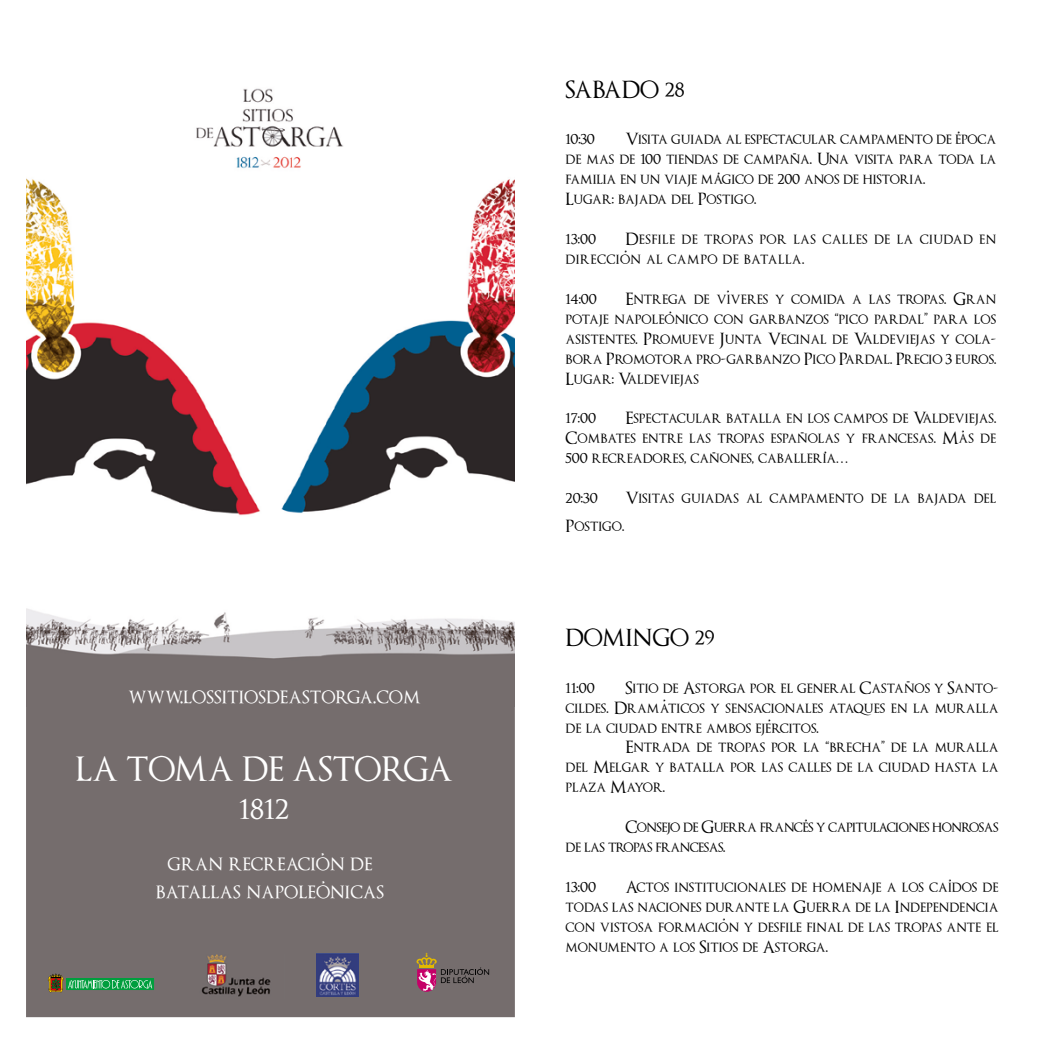
<style>
.page{position:relative;width:1042px;height:1042px;background:#fff}
.page>*{position:absolute;margin:0;border:0;box-sizing:border-box;transform-origin:0 0}
.t1{font:33.07px/39.7px "Optimus Princeps";color:#fff;text-align:center}
.t2{font:23.28px "Optimus Princeps";color:#000}
.t3{font:23.1px/27.8px "Optimus Princeps";color:#fff;text-align:center}
.t4{font:16.62px/19.9px "Optimus Princeps";color:#000;text-align:justify}
.t5{font:16.62px/19.9px "Optimus Princeps";letter-spacing:-.03em;color:#000}
.t6{font:16.62px/19.9px "Optimus Princeps";letter-spacing:.025em;color:#000}
.t7{font:16.62px/27.7px "Bensch Gothic";color:#fff}
.t8{font:13.3px "Bensch Gothic";color:#000}
</style>
<div class="page">
<img style="left:26px;top:88px;width:489px;height:616px">
<div style="left:26px;top:704px;width:489px;height:313px;background:#756d6d"></div>
<svg style="left:48px;top:973px;width:106px;height:19px;background:#528c5c"></svg>
<img style="left:193px;top:954px;width:91px;height:45px">
<img style="left:316px;top:953px;width:43px;height:43px">
<svg style="left:416px;top:953px;width:73px;height:39px;background:#806668"></svg>
<h3 class="t3" style="left:129px;top:683px;width:294px">www.lossitiosdeastorga.com</h3>
<h1 class="t1" style="left:75px;top:751px;width:379px">LA TOMA DE ASTORGA<br>1812</h1>
<p class="t7" style="left:321px;top:836px;width:5px">, ,</p>
<h3 class="t3" style="left:156px;top:851px;width:230px">gran recreacion de batallas napoleonicas</h3>
<h2 class="t2" style="left:566px;top:78px;width:121px">SABADO 28</h2>
<p class="t4" style="left:566px;top:130px;width:31px">10:30</p>
<p class="t8" style="left:957px;top:119px;width:4px">,</p>
<p class="t4" style="left:566px;top:130px;width:432px;text-align:left;text-indent:60px">Visita guiada al espectacular campamento de epoca de mas de 100 tiendas de campana. Una visita para toda la familia en un viaje magico de 200 anos de historia.<br>Lugar: bajada del Postigo.</p>
<p class="t4" style="left:566px;top:230px;width:32px">13:00</p>
<p class="t8" style="left:793px;top:143px;width:5px">-</p>
<p class="t8" style="left:717px;top:160px;width:4px">,</p>
<p class="t6" style="left:566px;top:230px;width:432px;text-indent:60px">Desfile de tropas por las calles de la ciudad en direccion al campo de batalla.</p>
<p class="t4" style="left:566px;top:290px;width:33px">14:00</p>
<p class="t8" style="left:624px;top:238px;width:4px">,</p>
<p class="t8" style="left:727px;top:278px;width:4px">,</p>
<p class="t4" style="left:566px;top:290px;width:432px;text-indent:60px">Entrega de viveres y comida a las tropas. Gran potaje napoleonico con garbanzos “pico pardal” para los asistentes. Promueve Junta Vecinal de Valdeviejas y cola&shy;bora Promotora pro-garbanzo Pico Pardal. Precio 3 euros.<br>Lugar: Valdeviejas</p>
<p class="t4" style="left:566px;top:409px;width:32px">17:00</p>
<p class="t8" style="left:669px;top:299px;width:4px">,</p>
<p class="t4" style="left:566px;top:409px;width:432px;text-indent:60px">Espectacular batalla en los campos de Valdeviejas.<br>Combates entre las tropas espanolas y francesas. Mas de 500 recreadores, canones, caballeria…</p>
<p class="t4" style="left:566px;top:489px;width:34px">20:30</p>
<p class="t4" style="left:625px;top:489px;width:372px">Visitas guiadas al campamento de la bajada del</p>
<p class="t4" style="left:566px;top:517px;width:60px">Postigo.</p>
<p class="t8" style="left:962px;top:418px;width:4px">,</p>
<p class="t8" style="left:801px;top:422px;width:5px">-</p>
<p class="t8" style="left:824px;top:439px;width:4px">,</p>
<p class="t8" style="left:712px;top:442px;width:5px">-</p>
<h2 class="t2" style="left:566px;top:626px;width:150px">DOMINGO 29</h2>
<p class="t4" style="left:566px;top:678px;width:31px">11:00</p>
<p class="t4" style="left:566px;top:678px;width:434px;text-indent:60px">Sitio de Astorga por el general Castanos y Santo&shy;cildes. Dramaticos y sensacionales ataques en la muralla de la ciudad entre ambos ejercitos.</p>
<p class="t4" style="left:566px;top:738px;width:434px;text-indent:60px">Entrada de tropas por la “brecha” de la muralla del Melgar y batalla por las calles de la ciudad hasta la plaza Mayor.</p>
<p class="t5" style="left:566px;top:818px;width:434px;text-indent:60px">Consejo de Guerra frances y capitulaciones honrosas de las tropas francesas.</p>
<p class="t4" style="left:566px;top:878px;width:32px">13:00</p>
<p class="t8" style="left:907px;top:671px;width:5px">-</p>
<p class="t8" style="left:663px;top:687px;width:4px">,</p>
<p class="t8" style="left:768px;top:707px;width:4px">,</p>
<p class="t8" style="left:805px;top:807px;width:4px">,</p>
<p class="t8" style="left:948px;top:867px;width:4px">,</p>
<p class="t4" style="left:566px;top:878px;width:434px;text-indent:60px">Actos institucionales de homenaje a los caidos de todas las naciones durante la Guerra de la Independencia con vistosa formacion y desfile final de las tropas ante el monumento a los Sitios de Astorga.</p>
<p class="t8" style="left:723px;top:906px;width:4px">,</p>
</div>
